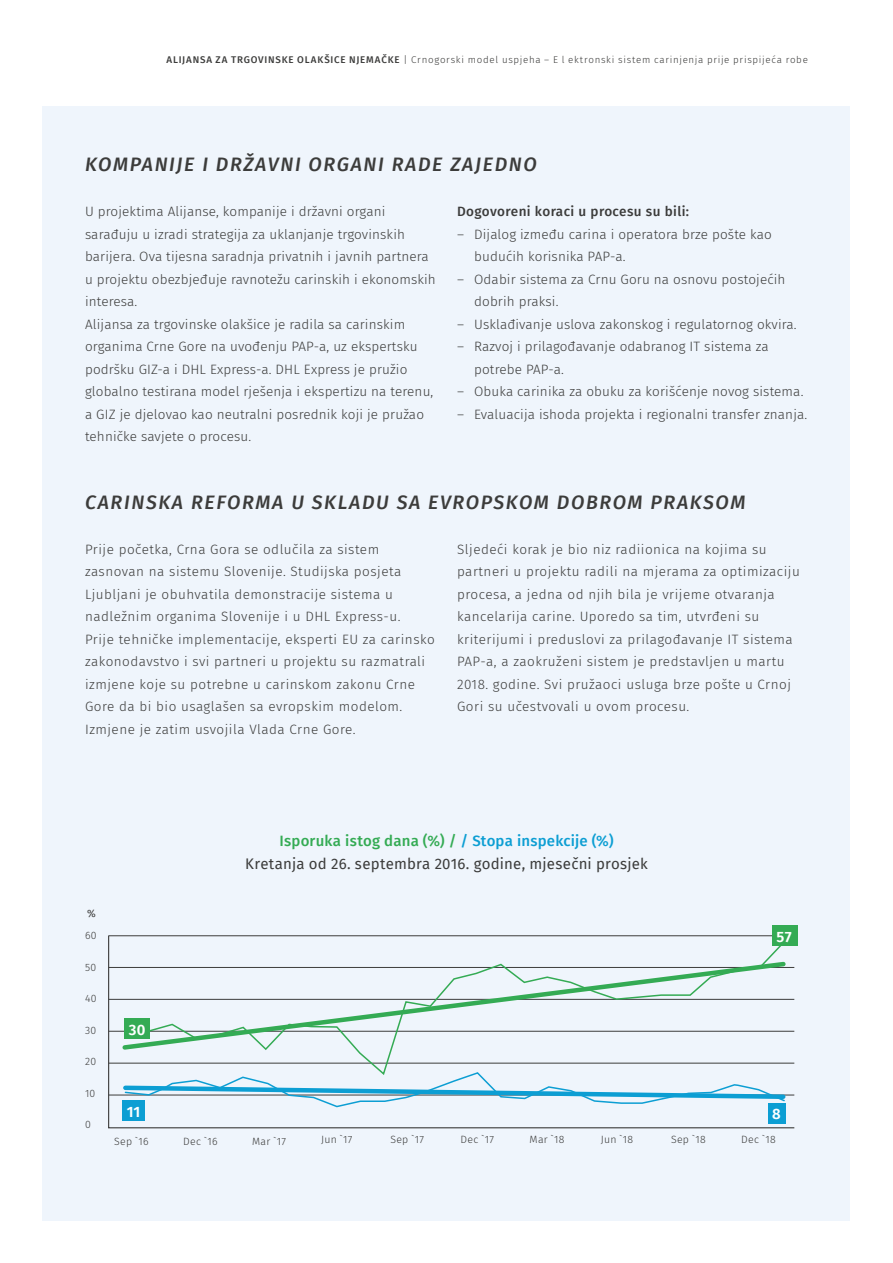
<style>
.page{position:relative;width:893px;height:1263px;background:#fff}
.page>*{position:absolute;margin:0;border:0;box-sizing:border-box;transform-origin:0 0}
.t1{font:italic 500 19.5px "Fira Sans";letter-spacing:.085em;color:#3c3c3b}
.t2{font:15px/22.5px "Fira Sans";letter-spacing:.015em;color:#3c3c3b;text-align:center}
.t3{font:600 15px "Fira Sans";color:#fff}
.t4{font:300 13.5px/22.5px "Fira Sans";letter-spacing:.01em;color:#3c3c3b}
.t5{font:300 13.5px/22.5px "Fira Sans";letter-spacing:.035em;color:#3c3c3b}
.t6{font:500 13.5px "Fira Sans";letter-spacing:.03em;color:#3c3c3b}
.t7{font:300 10.5px "Fira Sans";letter-spacing:.025em;color:#3c3c3b}
.t8{font:10.5px "Fira Sans";color:#3c3c3b}
.t9{font:300 9.75px "Fira Sans";letter-spacing:.07em;color:#3c3c3b}
.s1{font-weight:500}
.s2{font-weight:500;color:#34ab54}
.s3{font-weight:500;color:#0c9ed3}
</style>
<div class="page">
<div style="left:43px;top:106px;width:807px;height:1114px;background:#eff5fc"></div>
<svg style="left:108px;top:935px;width:687px;height:194px"></svg>
<hr style="left:109px;top:1095px;width:685px;height:1px;background:#3c3c3b">
<hr style="left:109px;top:1031px;width:685px;height:1px;background:#3c3c3b">
<hr style="left:109px;top:967px;width:685px;height:1px;background:#3c3c3b">
<hr style="left:109px;top:1063px;width:685px;height:1px;background:#3c3c3b">
<hr style="left:109px;top:999px;width:685px;height:1px;background:#3c3c3b">
<svg style="left:121px;top:1071px;width:667px;height:37px"></svg>
<svg style="left:147px;top:941px;width:638px;height:135px"></svg>
<svg style="left:120px;top:959px;width:668px;height:93px"></svg>
<div style="left:125px;top:1019px;width:25px;height:20px;background:#34ab54"></div>
<div style="left:772px;top:925px;width:25px;height:21px;background:#34ab54"></div>
<div style="left:768px;top:1103px;width:17px;height:20px;background:#0c9ed3"></div>
<div style="left:122px;top:1100px;width:23px;height:21px;background:#0c9ed3"></div>
<p class="t9" style="left:166px;top:53px;width:643px"><span class="s1">ALIJANSA ZA TRGOVINSKE OLAKŠICE NJEMAČKE</span> | Crnogorski model uspjeha – E l ektronski sistem carinjenja prije prispijeća robe</p>
<h1 class="t1" style="left:85px;top:149px;width:453px">KOMPANIJE I DRŽAVNI ORGANI RADE ZAJEDNO</h1>
<p class="t4" style="left:85px;top:200px;width:352px">U projektima Alijanse, kompanije i državni organi sarađuju u izradi strategija za uklanjanje trgovinskih barijera. Ova tijesna saradnja privatnih i javnih partnera u projektu obezbjeđuje ravnotežu carinskih i ekonomskih interesa.<br>Alijansa za trgovinske olakšice je radila sa carinskim organima Crne Gore na uvođenju PAP-a, uz ekspertsku podršku GIZ-a i DHL Express-a. DHL Express je pružio globalno testirana model rješenja i ekspertizu na terenu, a GIZ je djelovao kao neutralni posrednik koji je pružao tehničke savjete o procesu.</p>
<p class="t6" style="left:457px;top:201px;width:234px">Dogovoreni koraci u procesu su bili:</p>
<p class="t4" style="left:474px;top:223px;width:299px;text-indent:-17px">– Dijalog između carina i operatora brze pošte kao budućih korisnika PAP-a.</p>
<p class="t4" style="left:474px;top:268px;width:313px;text-indent:-17px">– Odabir sistema za Crnu Goru na osnovu postojećih dobrih praksi.</p>
<p class="t4" style="left:457px;top:313px;width:341px">– Usklađivanje uslova zakonskog i regulatornog okvira.</p>
<p class="t4" style="left:474px;top:335px;width:296px;text-indent:-17px">– Razvoj i prilagođavanje odabranog IT sistema za potrebe PAP-a.</p>
<p class="t4" style="left:457px;top:380px;width:348px">– Obuka carinika za obuku za korišćenje novog sistema.</p>
<p class="t4" style="left:457px;top:403px;width:352px">– Evaluacija ishoda projekta i regionalni transfer znanja.</p>
<h1 class="t1" style="left:85px;top:486px;width:662px">CARINSKA REFORMA U SKLADU SA EVROPSKOM DOBROM PRAKSOM</h1>
<p class="t5" style="left:85px;top:538px;width:351px">Prije početka, Crna Gora se odlučila za sistem zasnovan na sistemu Slovenije. Studijska posjeta Ljubljani je obuhvatila demonstracije sistema u nadležnim organima Slovenije i u DHL Express-u.<br>Prije tehničke implementacije, eksperti EU za carinsko zakonodavstvo i svi partneri u projektu su razmatrali izmjene koje su potrebne u carinskom zakonu Crne Gore da bi bio usaglašen sa evropskim modelom.<br>Izmjene je zatim usvojila Vlada Crne Gore.</p>
<p class="t5" style="left:457px;top:538px;width:344px">Sljedeći korak je bio niz radiionica na kojima su partneri u projektu radili na mjerama za optimizaciju procesa, a jedna od njih bila je vrijeme otvaranja kancelarija carine. Uporedo sa tim, utvrđeni su kriterijumi i preduslovi za prilagođavanje IT sistema PAP-a, a zaokruženi sistem je predstavljen u martu 2018. godine. Svi pružaoci usluga brze pošte u Crnoj Gori su učestvovali u ovom procesu.</p>
<p class="t8" style="left:87px;top:905px;width:10px">%</p>
<p class="t7" style="left:85px;top:928px;width:13px">60</p>
<p class="t7" style="left:85px;top:960px;width:13px">50</p>
<p class="t7" style="left:85px;top:991px;width:13px">40</p>
<p class="t7" style="left:85px;top:1023px;width:13px">30</p>
<p class="t7" style="left:85px;top:1054px;width:13px">20</p>
<p class="t7" style="left:85px;top:1086px;width:12px">10</p>
<p class="t7" style="left:85px;top:1117px;width:7px">0</p>
<p class="t3" style="left:129px;top:1017px;width:18px">30</p>
<p class="t2" style="left:245px;top:829px;width:404px"><span class="s2">Isporuka istog dana (%) /</span> <span class="s3">/ Stopa inspekcije (%)<br></span>Kretanja od 26. septembra 2016. godine, mjesečni prosjek</p>
<p class="t3" style="left:777px;top:924px;width:17px">57</p>
<p class="t3" style="left:127px;top:1099px;width:15px">11</p>
<p class="t3" style="left:772px;top:1102px;width:10px">8</p>
<p class="t7" style="left:114px;top:1133px;width:36px">Sep `16</p>
<p class="t7" style="left:183px;top:1133px;width:36px">Dec `16</p>
<p class="t7" style="left:252px;top:1133px;width:35px">Mar `17</p>
<p class="t7" style="left:321px;top:1132px;width:33px">Jun `17</p>
<p class="t7" style="left:390px;top:1132px;width:35px">Sep `17</p>
<p class="t7" style="left:460px;top:1132px;width:35px">Dec `17</p>
<p class="t7" style="left:530px;top:1132px;width:36px">Mar `18</p>
<p class="t7" style="left:601px;top:1132px;width:34px">Jun `18</p>
<p class="t7" style="left:671px;top:1132px;width:36px">Sep `18</p>
<p class="t7" style="left:741px;top:1132px;width:36px">Dec `18</p>
</div>
